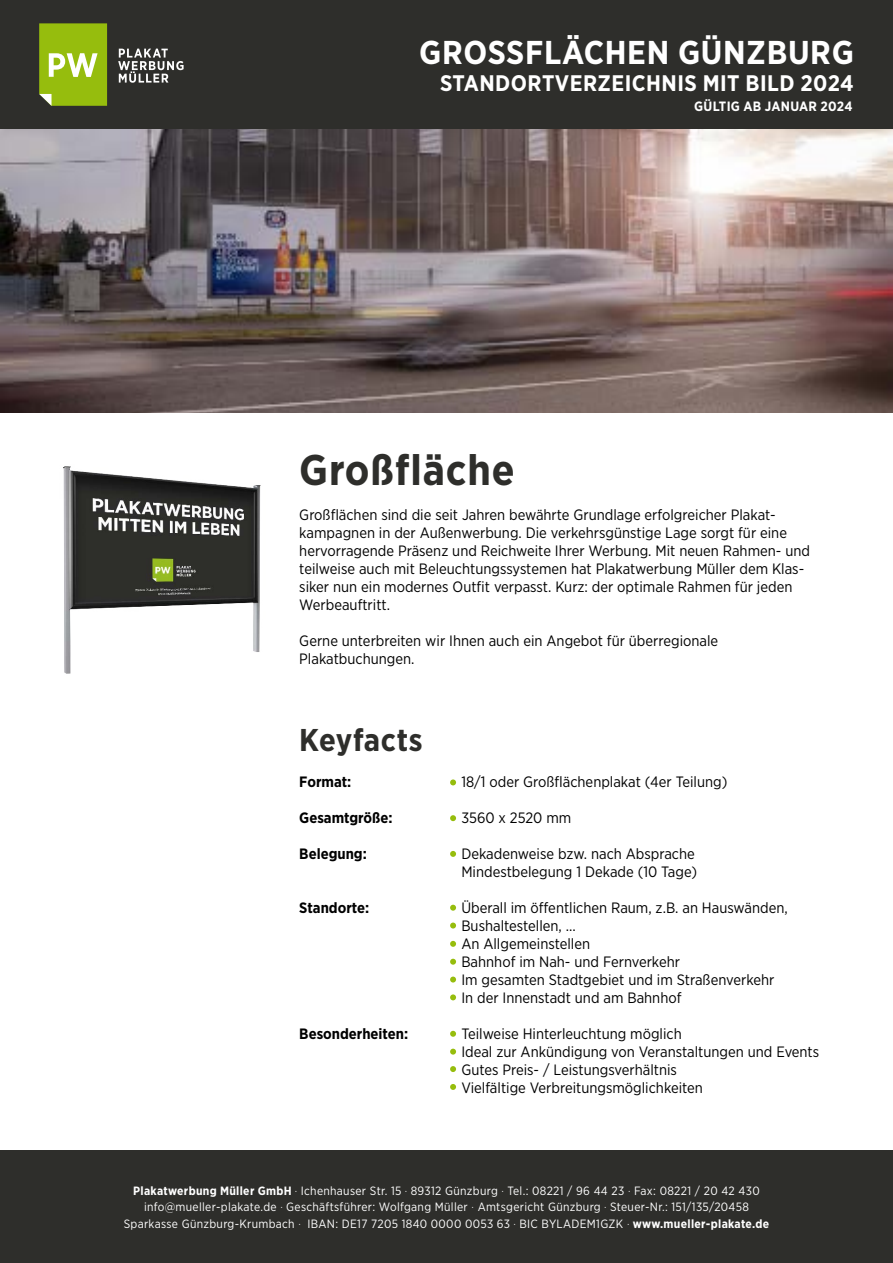
<style>
.page{position:relative;width:893px;height:1263px;background:#fff}
.page>*{position:absolute;margin:0;border:0;box-sizing:border-box;transform-origin:0 0}
.t1{font:700 42.9px "Gotham Narrow";letter-spacing:.02em;color:#2e2e2b}
.t2{font:700 33px "Gotham Narrow";letter-spacing:.02em;color:#fff}
.t3{font:700 31.5px "Gotham Narrow";letter-spacing:.02em;color:#2e2e2b}
.t4{font:700 22.5px "Gotham Narrow";letter-spacing:.02em;color:#fff}
.t5{font:15px/18px "Gotham Narrow";color:#000}
.t6{font:700 15px "Gotham Narrow";color:#000}
.t7{font:700 13.5px "Gotham Narrow";letter-spacing:.02em;color:#fff}
.t8{font:12px/16.5px "Gotham Narrow";letter-spacing:.025em;color:#fff;text-align:center}
.s1{font-weight:700}
.s2{font-weight:300}
</style>
<div class="page">
<img style="left:63px;top:466px;width:198px;height:208px">
<div style="left:0;top:0;width:893px;height:129px;background:#2e2e2b"></div>
<svg style="left:118px;top:49px;width:66px;height:34px"></svg>
<svg style="left:39px;top:23px;width:68px;height:83px;background:#a0c12b"></svg>
<img style="left:0;top:129px;width:893px;height:283px">
<div style="left:0;top:1150px;width:893px;height:113px;background:#2e2e2b"></div>
<svg style="left:450px;top:905px;width:6px;height:6px"></svg>
<svg style="left:450px;top:851px;width:6px;height:6px"></svg>
<svg style="left:450px;top:815px;width:6px;height:6px"></svg>
<svg style="left:450px;top:779px;width:6px;height:6px"></svg>
<svg style="left:450px;top:922px;width:6px;height:6px"></svg>
<svg style="left:450px;top:941px;width:6px;height:6px"></svg>
<svg style="left:450px;top:976px;width:6px;height:6px"></svg>
<svg style="left:450px;top:1031px;width:6px;height:6px"></svg>
<svg style="left:450px;top:1066px;width:6px;height:6px"></svg>
<svg style="left:450px;top:959px;width:6px;height:6px"></svg>
<svg style="left:450px;top:994px;width:6px;height:6px"></svg>
<svg style="left:450px;top:1049px;width:6px;height:5px"></svg>
<svg style="left:450px;top:1084px;width:6px;height:6px"></svg>
<h2 class="t2" style="left:419px;top:31px;width:436px">GROSSFLÄCHEN GÜNZBURG</h2>
<h3 class="t4" style="left:440px;top:69px;width:415px">STANDORTVERZEICHNIS MIT BILD 2024</h3>
<p class="t7" style="left:694px;top:98px;width:160px">GÜLTIG AB JANUAR 2024</p>
<h1 class="t1" style="left:299px;top:442px;width:217px">Großfläche</h1>
<p class="t5" style="left:299px;top:506px;width:512px">Großflächen sind die seit Jahren bewährte Grundlage erfolgreicher Plakat&shy;kampagnen in der Außenwerbung. Die verkehrsgünstige Lage sorgt für eine hervorragende Präsenz und Reichweite Ihrer Werbung. Mit neuen Rahmen- und teilweise auch mit Beleuchtungssystemen hat Plakatwerbung Müller dem Klas&shy;siker nun ein modernes Outfit verpasst. Kurz: der optimale Rahmen für jeden Werbeauftritt.</p>
<p class="t5" style="left:299px;top:632px;width:420px">Gerne unterbreiten wir Ihnen auch ein Angebot für überregionale<br>Plakatbuchungen.</p>
<h3 class="t3" style="left:299px;top:719px;width:125px">Keyfacts</h3>
<p class="t6" style="left:299px;top:772px;width:54px">Format:</p>
<p class="t5" style="left:461px;top:772px;width:268px">18/1 oder Großflächenplakat (4er Teilung)</p>
<p class="t6" style="left:299px;top:808px;width:95px">Gesamtgröße:</p>
<p class="t5" style="left:461px;top:808px;width:112px">3560 x 2520 mm</p>
<p class="t6" style="left:299px;top:844px;width:69px">Belegung:</p>
<p class="t5" style="left:461px;top:844px;width:237px">Dekadenweise bzw. nach Absprache<br>Mindestbelegung 1 Dekade (10 Tage)</p>
<p class="t6" style="left:299px;top:898px;width:71px">Standorte:</p>
<p class="t5" style="left:461px;top:898px;width:328px">Überall im öffentlichen Raum, z.B. an Hauswänden, Bushaltestellen, …<br>An Allgemeinstellen<br>Bahnhof im Nah- und Fernverkehr<br>Im gesamten Stadtgebiet und im Straßenverkehr In der Innenstadt und am Bahnhof</p>
<p class="t6" style="left:299px;top:1024px;width:110px">Besonderheiten:</p>
<p class="t5" style="left:461px;top:1024px;width:359px">Teilweise Hinterleuchtung möglich<br>Ideal zur Ankündigung von Veranstaltungen und Events Gutes Preis- / Leistungsverhältnis<br>Vielfältige Verbreitungsmöglichkeiten</p>
<p class="t8" style="left:124px;top:1182px;width:647px"><span class="s1">Plakatwerbung Müller GmbH</span> <span class="s2">·</span> Ichenhauser Str. 15 <span class="s2">·</span> 89312 Günzburg <span class="s2">·</span> Tel.: 08221 / 96 44 23 <span class="s2">·</span> Fax: 08221 / 20 42 430 info@mueller-plakate.de <span class="s2">·</span> Geschäftsführer: Wolfgang Müller <span class="s2">·</span> Amtsgericht Günzburg <span class="s2">·</span> Steuer-Nr.: 151/135/20458<br>Sparkasse Günzburg-Krumbach <span class="s2">·</span> IBAN: DE17 7205 1840 0000 0053 63 <span class="s2">·</span> BIC BYLADEM1GZK <span class="s2">·</span> <span class="s1">www.mueller-plakate.de</span></p>
</div>
